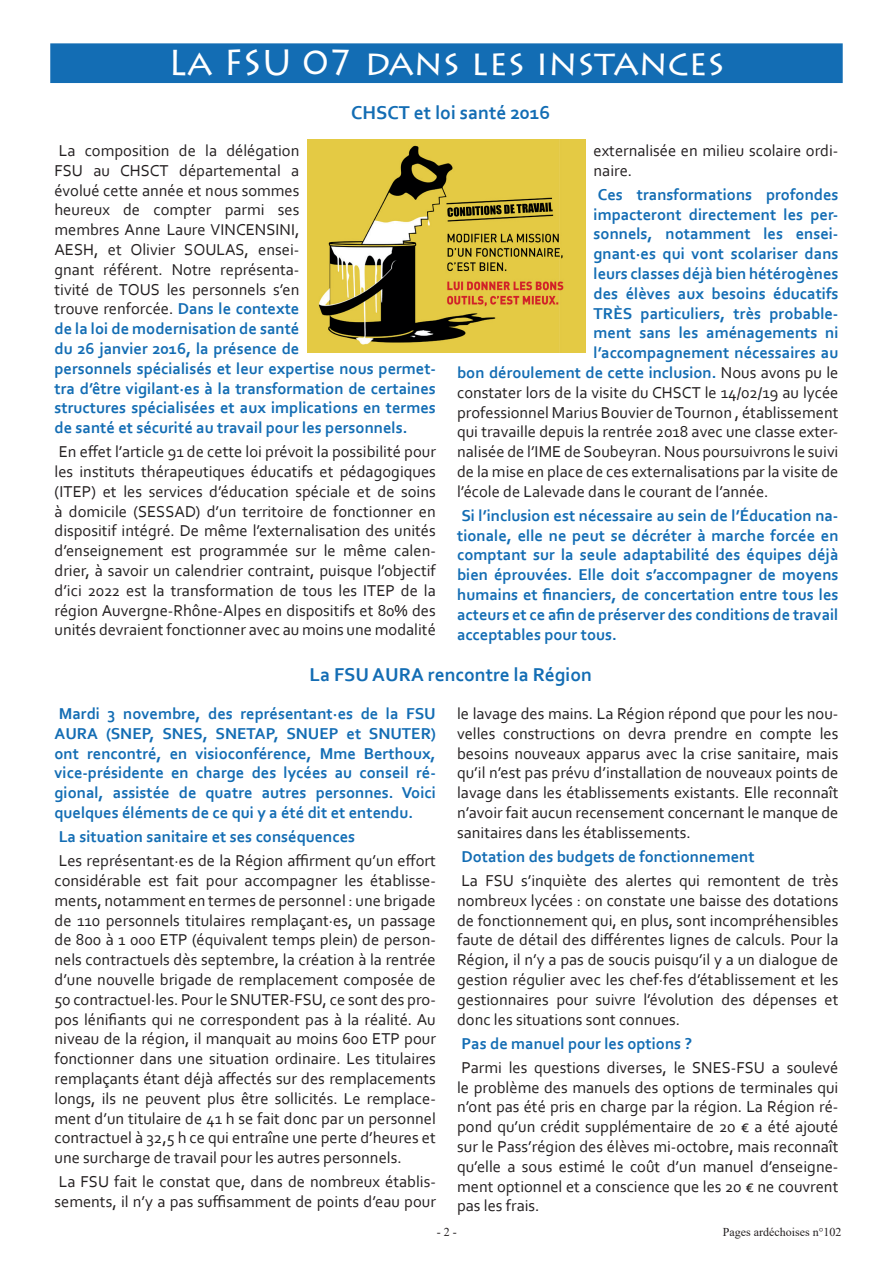
<style>
.page{position:relative;width:893px;height:1263px;background:#fff}
.page>*{position:absolute;margin:0;border:0;box-sizing:border-box;transform-origin:0 0}
.t1{font:36px "Lithos Pro";color:#fff}
.t2{font:700 19.5px "Corbel";color:#136db4}
.t3{font:16.5px/19.8px "Corbel";color:#231f20;text-align:justify}
.t4{font:700 16.5px/19.8px "Corbel";color:#136db4;text-align:justify}
.t5{font:12px "Times New Roman";color:#231f20}
.s1{font-weight:400;color:#231f20}
</style>
<div class="page">
<div style="left:51px;top:44px;width:791px;height:38px;background:#136db4"></div>
<div style="left:50px;top:43px;width:793px;height:40px;border:2px solid #136db4"></div>
<img style="left:308px;top:139px;width:277px;height:214px">
<h1 class="t1" style="left:168px;top:42px;width:558px">La FSU 07 dans les instances</h1>
<p class="t2" style="left:351px;top:100px;width:201px">CHSCT et loi santé 2016</p>
<p class="t4" style="left:55px;top:140px;width:383px;text-align:left"><span class="s1">La composition de la délégation<br>FSU au CHSCT départemental a<br>évolué cette année et nous sommes<br>heureux de compter parmi ses<br>membres Anne Laure VINCENSINI,<br>AESH, et Olivier SOULAS, ensei-<br>gnant référent. Notre représenta-<br>tivité de TOUS les personnels s’en<br>trouve renforcée.</span> Dans le contexte<br>de la loi de modernisation de santé<br>du 26 janvier 2016, la présence de<br>personnels spécialisés et leur expertise nous permet&shy;tra d’être vigilant·es à la transformation de certaines structures spécialisées et aux implications en termes de santé et sécurité au travail pour les personnels.</p>
<p class="t3" style="left:55px;top:441px;width:383px">En effet l’article 91 de cette loi prévoit la possibilité pour les instituts thérapeutiques éducatifs et pédagogiques (ITEP) et les services d’éducation spéciale et de soins à domicile (SESSAD) d’un territoire de fonctionner en dispositif intégré. De même l’externalisation des unités d’enseignement est programmée sur le même calen&shy;drier, à savoir un calendrier contraint, puisque l’objectif d’ici 2022 est la transformation de tous les ITEP de la région Auvergne-Rhône-Alpes en dispositifs et 80% des unités devraient fonctionner avec au moins une modalité</p>
<p class="t3" style="left:594px;top:140px;width:246px">externalisée en milieu scolaire ordi&shy;naire.</p>
<p class="t4" style="left:598px;top:184px;width:242px">Ces transformations profondes</p>
<p class="t4" style="left:594px;top:204px;width:246px">impacteront directement les per-</p>
<p class="t4" style="left:594px;top:224px;width:246px">sonnels, notamment les ensei-</p>
<p class="t4" style="left:594px;top:243px;width:246px">gnant·es qui vont scolariser dans</p>
<p class="t4" style="left:594px;top:263px;width:246px">leurs classes déjà bien hétérogènes</p>
<p class="t4" style="left:594px;top:283px;width:246px">des élèves aux besoins éducatifs</p>
<p class="t4" style="left:594px;top:303px;width:246px">TRÈS particuliers, très probable-</p>
<p class="t4" style="left:594px;top:323px;width:246px">ment sans les aménagements ni</p>
<p class="t4" style="left:594px;top:342px;width:246px">l’accompagnement nécessaires au</p>
<p class="t4" style="left:457px;top:362px;width:383px">bon déroulement de cette inclusion. <span class="s1">Nous avons pu le</span></p>
<p class="t3" style="left:457px;top:382px;width:383px">constater lors de la visite du CHSCT le 14/02/19 au lycée</p>
<p class="t3" style="left:457px;top:402px;width:383px">professionnel Marius Bouvier de Tournon , établissement</p>
<p class="t3" style="left:457px;top:422px;width:383px">qui travaille depuis la rentrée 2018 avec une classe exter-</p>
<p class="t3" style="left:457px;top:441px;width:383px">nalisée de l’IME de Soubeyran. Nous poursuivrons le suivi</p>
<p class="t3" style="left:457px;top:461px;width:383px">de la mise en place de ces externalisations par la visite de</p>
<p class="t3" style="left:457px;top:481px;width:313px">l’école de Lalevade dans le courant de l’année.</p>
<p class="t4" style="left:457px;top:505px;width:383px">Si l’inclusion est nécessaire au sein de l’Éducation na&shy;tionale, elle ne peut se décréter à marche forcée en comptant sur la seule adaptabilité des équipes déjà bien éprouvées. Elle doit s’accompagner de moyens humains et financiers, de concertation entre tous les acteurs et ce afin de préserver des conditions de travail acceptables pour tous.</p>
<p class="t2" style="left:310px;top:663px;width:284px">La FSU AURA rencontre la Région</p>
<p class="t4" style="left:55px;top:703px;width:383px">Mardi 3 novembre, des représentant·es de la FSU AURA (SNEP, SNES, SNETAP, SNUEP et SNUTER) ont rencontré, en visioconférence, Mme Berthoux, vice-présidente en charge des lycées au conseil ré&shy;gional, assistée de quatre autres personnes. Voici quelques éléments de ce qui y a été dit et entendu.</p>
<p class="t4" style="left:59px;top:826px;width:298px">La situation sanitaire et ses conséquences</p>
<p class="t3" style="left:55px;top:850px;width:383px">Les représentant·es de la Région affirment qu’un effort considérable est fait pour accompagner les établisse&shy;ments, notamment en termes de personnel : une brigade de 110 personnels titulaires remplaçant·es, un passage de 800 à 1 000 ETP (équivalent temps plein) de person&shy;nels contractuels dès septembre, la création à la rentrée d’une nouvelle brigade de remplacement composée de 50 contractuel·les. Pour le SNUTER-FSU, ce sont des pro&shy;pos lénifiants qui ne correspondent pas à la réalité. Au niveau de la région, il manquait au moins 600 ETP pour fonctionner dans une situation ordinaire. Les titulaires remplaçants étant déjà affectés sur des remplacements longs, ils ne peuvent plus être sollicités. Le remplace&shy;ment d’un titulaire de 41 h se fait donc par un personnel contractuel à 32,5 h ce qui entraîne une perte d’heures et une surcharge de travail pour les autres personnels.</p>
<p class="t3" style="left:55px;top:1171px;width:383px">La FSU fait le constat que, dans de nombreux établis&shy;sements, il n’y a pas suffisamment de points d’eau pour</p>
<p class="t3" style="left:457px;top:703px;width:383px">le lavage des mains. La Région répond que pour les nou&shy;velles constructions on devra prendre en compte les besoins nouveaux apparus avec la crise sanitaire, mais qu’il n’est pas prévu d’installation de nouveaux points de lavage dans les établissements existants. Elle reconnaît n’avoir fait aucun recensement concernant le manque de sanitaires dans les établissements.</p>
<p class="t4" style="left:461px;top:846px;width:295px">Dotation des budgets de fonctionnement</p>
<p class="t3" style="left:457px;top:870px;width:383px">La FSU s’inquiète des alertes qui remontent de très nombreux lycées : on constate une baisse des dotations de fonctionnement qui, en plus, sont incompréhensibles faute de détail des différentes lignes de calculs. Pour la Région, il n’y a pas de soucis puisqu’il y a un dialogue de gestion régulier avec les chef·fes d’établissement et les gestionnaires pour suivre l’évolution des dépenses et donc les situations sont connues.</p>
<p class="t4" style="left:461px;top:1033px;width:232px">Pas de manuel pour les options ?</p>
<p class="t3" style="left:457px;top:1057px;width:383px">Parmi les questions diverses, le SNES-FSU a soulevé le problème des manuels des options de terminales qui n’ont pas été pris en charge par la région. La Région ré&shy;pond qu’un crédit supplémentaire de 20 € a été ajouté sur le Pass’région des élèves mi-octobre, mais reconnaît qu’elle a sous estimé le coût d’un manuel d’enseigne&shy;ment optionnel et a conscience que les 20 € ne couvrent pas les frais.</p>
<p class="t5" style="left:437px;top:1224px;width:21px">- 2 -</p>
<p class="t5" style="left:723px;top:1224px;width:120px">Pages ardéchoises n°102</p>
</div>
